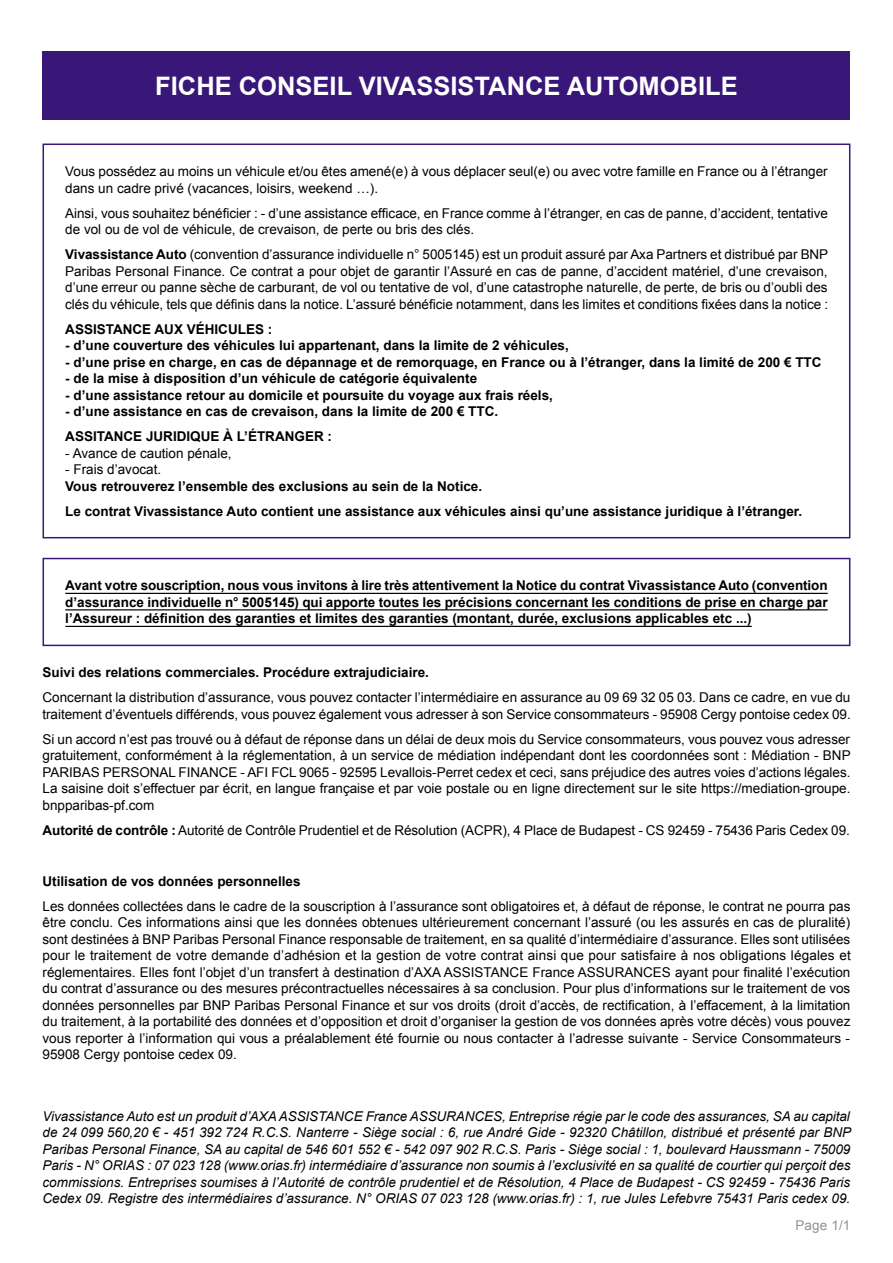
<style>
.page{position:relative;width:893px;height:1263px;background:#fff}
.page>*{position:absolute;margin:0;border:0;box-sizing:border-box;transform-origin:0 0}
.t1{font:700 25.5px "Arial";color:#fff}
.t2{font:13.5px/16.5px "Arial";color:#000}
.t3{font:700 13.5px/25px "Arial";color:#000}
.t4{font:italic 13.5px/16.5px "Arial";color:#000;text-align:justify}
.t5{font:13.5px "Arial";color:#939393}
.s1{font-weight:700}
</style>
<div class="page">
<div style="left:43px;top:144px;width:807px;height:394px;border:2px solid #381778"></div>
<div style="left:43px;top:51px;width:807px;height:68px;background:#381778"></div>
<hr style="left:65px;top:593px;width:763px;height:1px;background:#000">
<hr style="left:65px;top:609px;width:763px;height:1px;background:#000">
<hr style="left:65px;top:626px;width:687px;height:1px;background:#000">
<div style="left:43px;top:558px;width:807px;height:88px;border:2px solid #381778"></div>
<h1 class="t1" style="left:155px;top:69px;width:584px">FICHE CONSEIL VIVASSISTANCE AUTOMOBILE</h1>
<p class="t2" style="left:65px;top:163px;width:764px">Vous possédez au moins un véhicule et/ou êtes amené(e) à vous déplacer seul(e) ou avec votre famille en France ou à l’étranger dans un cadre privé (vacances, loisirs, weekend …).</p>
<p class="t2" style="left:65px;top:205px;width:764px">Ainsi, vous souhaitez bénéficier : - d’une assistance efficace, en France comme à l’étranger, en cas de panne, d’accident, tentative de vol ou de vol de véhicule, de crevaison, de perte ou bris des clés.</p>
<p class="t2" style="left:65px;top:246px;width:764px;text-align:justify"><span class="s1">Vivassistance Auto</span> (convention d’assurance individuelle n° 5005145) est un produit assuré par Axa Partners et distribué par BNP Paribas Personal Finance. Ce contrat a pour objet de garantir l’Assuré en cas de panne, d’accident matériel, d’une crevaison, d’une erreur ou panne sèche de carburant, de vol ou tentative de vol, d’une catastrophe naturelle, de perte, de bris ou d’oubli des clés du véhicule, tels que définis dans la notice. L’assuré bénéficie notamment, dans les limites et conditions fixées dans la notice :</p>
<p class="t3" style="left:65px;top:317px;width:209px">ASSISTANCE AUX VÉHICULES :</p>
<p class="t3" style="left:65px;top:333px;width:505px">- d’une couverture des véhicules lui appartenant, dans la limite de 2 véhicules,</p>
<p class="t3" style="left:65px;top:350px;width:758px">- d’une prise en charge, en cas de dépannage et de remorquage, en France ou à l’étranger, dans la limité de 200 € TTC</p>
<p class="t3" style="left:65px;top:366px;width:413px">- de la mise à disposition d’un véhicule de catégorie équivalente</p>
<p class="t3" style="left:65px;top:383px;width:489px">- d’une assistance retour au domicile et poursuite du voyage aux frais réels,</p>
<p class="t3" style="left:65px;top:399px;width:434px">- d’une assistance en cas de crevaison, dans la limite de 200 € TTC.<br>ASSITANCE JURIDIQUE À L’ÉTRANGER :</p>
<p class="t2" style="left:65px;top:445px;width:168px">- Avance de caution pénale,</p>
<p class="t2" style="left:65px;top:461px;width:98px">- Frais d’avocat.</p>
<p class="t3" style="left:65px;top:474px;width:738px">Vous retrouverez l’ensemble des exclusions au sein de la Notice.<br>Le contrat Vivassistance Auto contient une assistance aux véhicules ainsi qu’une assistance juridique à l’étranger.</p>
<p class="t3" style="left:65px;top:578px;width:764px;line-height:16.5px;text-align:justify">Avant votre souscription, nous vous invitons à lire très attentivement la Notice du contrat Vivassistance Auto (convention d’assurance individuelle n° 5005145) qui apporte toutes les précisions concernant les conditions de prise en charge par l’Assureur : définition des garanties et limites des garanties (montant, durée, exclusions applicables etc ...)</p>
<p class="t3" style="left:43px;top:661px;width:388px">Suivi des relations commerciales. Procédure extrajudiciaire.</p>
<p class="t2" style="left:43px;top:690px;width:810px">Concernant la distribution d’assurance, vous pouvez contacter l’intermédiaire en assurance au 09 69 32 05 03. Dans ce cadre, en vue du traitement d’éventuels différends, vous pouvez également vous adresser à son Service consommateurs - 95908 Cergy pontoise cedex 09.</p>
<p class="t2" style="left:43px;top:731px;width:810px;text-align:justify">Si un accord n’est pas trouvé ou à défaut de réponse dans un délai de deux mois du Service consommateurs, vous pouvez vous adresser gratuitement, conformément à la réglementation, à un service de médiation indépendant dont les coordonnées sont : Médiation - BNP PARIBAS PERSONAL FINANCE - AFI FCL 9065 - 92595 Levallois-Perret cedex et ceci, sans préjudice des autres voies d’actions légales.<br>La saisine doit s’effectuer par écrit, en langue française et par voie postale ou en ligne directement sur le site https://mediation-groupe. bnpparibas-pf.com</p>
<p class="t2" style="left:43px;top:822px;width:809px"><span class="s1">Autorité de contrôle :</span> Autorité de Contrôle Prudentiel et de Résolution (ACPR), 4 Place de Budapest - CS 92459 - 75436 Paris Cedex 09.</p>
<p class="t3" style="left:43px;top:869px;width:260px">Utilisation de vos données personnelles</p>
<p class="t2" style="left:43px;top:898px;width:810px;text-align:justify">Les données collectées dans le cadre de la souscription à l’assurance sont obligatoires et, à défaut de réponse, le contrat ne pourra pas être conclu. Ces informations ainsi que les données obtenues ultérieurement concernant l’assuré (ou les assurés en cas de pluralité) sont destinées à BNP Paribas Personal Finance responsable de traitement, en sa qualité d’intermédiaire d’assurance. Elles sont utilisées pour le traitement de votre demande d’adhésion et la gestion de votre contrat ainsi que pour satisfaire à nos obligations légales et réglementaires. Elles font l’objet d’un transfert à destination d’AXA ASSISTANCE France ASSURANCES ayant pour finalité l’exécution du contrat d’assurance ou des mesures précontractuelles nécessaires à sa conclusion. Pour plus d’informations sur le traitement de vos données personnelles par BNP Paribas Personal Finance et sur vos droits (droit d’accès, de rectification, à l’effacement, à la limitation du traitement, à la portabilité des données et d’opposition et droit d’organiser la gestion de vos données après votre décès) vous pouvez vous reporter à l’information qui vous a préalablement été fournie ou nous contacter à l’adresse suivante - Service Consommateurs - 95908 Cergy pontoise cedex 09.</p>
<p class="t4" style="left:43px;top:1108px;width:810px">Vivassistance Auto est un produit d’AXA ASSISTANCE France ASSURANCES, Entreprise régie par le code des assurances, SA au capital de 24 099 560,20 € - 451 392 724 R.C.S. Nanterre - Siège social : 6, rue André Gide - 92320 Châtillon, distribué et présenté par BNP Paribas Personal Finance, SA au capital de 546 601 552 € - 542 097 902 R.C.S. Paris - Siège social : 1, boulevard Haussmann - 75009<br>Paris - N° ORIAS : 07 023 128 (www.orias.fr) intermédiaire d’assurance non soumis à l’exclusivité en sa qualité de courtier qui perçoit des commissions. Entreprises soumises à l’Autorité de contrôle prudentiel et de Résolution, 4 Place de Budapest - CS 92459 - 75436 Paris Cedex 09. Registre des intermédiaires d’assurance. N° ORIAS 07 023 128 (www.orias.fr) : 1, rue Jules Lefebvre 75431 Paris cedex 09.</p>
<p class="t5" style="left:795px;top:1216px;width:56px">Page 1/1</p>
</div>
